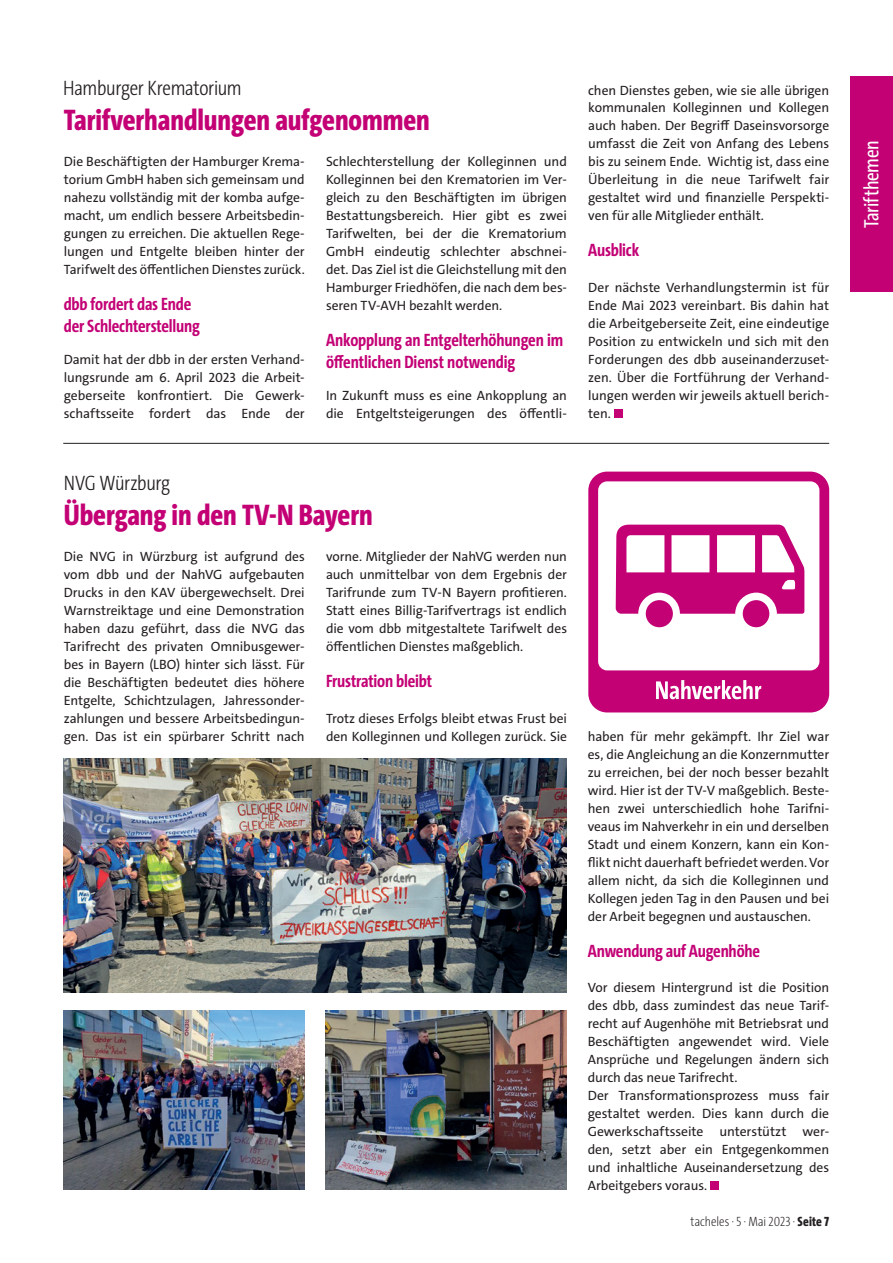
<style>
.page{position:relative;width:893px;height:1263px;background:#fff}
.page>*{position:absolute;margin:0;border:0;box-sizing:border-box;transform-origin:0 0}
._03a_Überschrift_20p{font:800 30px "The Sans Cd LF8";color:#c30175}
._02a_Dachzeile_14pt{font:300 21px "The Sans Cd LF3";letter-spacing:-.015em;color:#231f20}
._05_Fliesstext{font:21px "The Sans Cd LF5 Plain";letter-spacing:-.01em;color:#fff}
._06_Zw-Überschrift_1{font:700 18px/21.6px "The Sans Cd LF7";letter-spacing:-.01em;color:#c30175}
._05_Fliesstext-2{font:13.5px/18px "The Sans C4 s";letter-spacing:-.005em;color:#231f20;text-align:justify}
.t1{font:200 13.5px "The Sans Cd LF2";color:#231f20}
.s1{font-family:"The Sans Cd LF8";font-weight:800}
</style>
<div class="page">
<div style="left:850px;top:77px;width:43px;height:215px;background:#c30175"></div>
<hr style="left:63px;top:443px;width:766px;height:1px;background:#231f20">
<img style="left:64px;top:1010px;width:241px;height:180px">
<div style="left:588px;top:472px;width:241px;height:240px;background:#c30175"></div>
<svg style="left:656px;top:680px;width:105px;height:19px"></svg>
<svg style="left:595px;top:479px;width:227px;height:194px"></svg>
<img style="left:64px;top:759px;width:503px;height:233px">
<img style="left:326px;top:1010px;width:241px;height:180px">
<div style="left:614px;top:409px;width:8px;height:9px;background:#c30175"></div>
<div style="left:710px;top:1181px;width:8px;height:9px;background:#c30175"></div>
<p class="_02a_Dachzeile_14pt" style="left:63px;top:74px;width:180px">Hamburger Krematorium</p>
<p class="_03a_Überschrift_20p" style="left:64px;top:101px;width:368px">Tarifverhandlungen aufgenommen</p>
<p class="_05_Fliesstext-2" style="left:64px;top:153px;width:242px">Die Beschäftigten der Hamburger Krema&shy;torium GmbH haben sich gemeinsam und nahezu vollständig mit der komba aufge&shy;macht, um endlich bessere Arbeitsbedin&shy;gungen zu erreichen. Die aktuellen Rege&shy;lungen und Entgelte bleiben hinter der Tarifwelt des öffentlichen Dienstes zurück.</p>
<p class="_06_Zw-Überschrift_1" style="left:64px;top:293px;width:138px">dbb fordert das Ende der Schlechterstellung</p>
<p class="_05_Fliesstext-2" style="left:64px;top:350px;width:242px">Damit hat der dbb in der ersten Verhand&shy;lungsrunde am 6. April 2023 die Arbeit&shy;geberseite konfrontiert. Die Gewerk&shy;schaftsseite fordert das Ende der</p>
<p class="_05_Fliesstext-2" style="left:326px;top:153px;width:242px">Schlechterstellung der Kolleginnen und Kolleginnen bei den Krematorien im Ver&shy;gleich zu den Beschäftigten im übrigen Bestattungsbereich. Hier gibt es zwei Tarifwelten, bei der die Krematorium GmbH eindeutig schlechter abschnei&shy;det. Das Ziel ist die Gleichstellung mit den Hamburger Friedhöfen, die nach dem bes&shy;seren TV-AVH bezahlt werden.</p>
<p class="_06_Zw-Überschrift_1" style="left:326px;top:328px;width:239px">Ankopplung an Entgelterhöhungen im öffentlichen Dienst notwendig</p>
<p class="_05_Fliesstext-2" style="left:326px;top:386px;width:242px">In Zukunft muss es eine Ankopplung an die Entgeltsteigerungen des öffentli-</p>
<p class="_05_Fliesstext-2" style="left:588px;top:81px;width:242px">chen Dienstes geben, wie sie alle übrigen kommunalen Kolleginnen und Kollegen auch haben. Der Begriff Daseinsvorsorge umfasst die Zeit von Anfang des Lebens bis zu seinem Ende. Wichtig ist, dass eine Überleitung in die neue Tarifwelt fair gestaltet wird und finanzielle Perspekti&shy;ven für alle Mitglieder enthält.</p>
<p class="_06_Zw-Überschrift_1" style="left:588px;top:239px;width:52px">Ausblick</p>
<p class="_05_Fliesstext-2" style="left:588px;top:279px;width:242px">Der nächste Verhandlungstermin ist für Ende Mai 2023 vereinbart. Bis dahin hat die Arbeitgeberseite Zeit, eine eindeutige Position zu entwickeln und sich mit den Forderungen des dbb auseinanderzuset&shy;zen. Über die Fortführung der Verhand&shy;lungen werden wir jeweils aktuell berich&shy;ten.</p>
<p class="_02a_Dachzeile_14pt" style="left:64px;top:469px;width:108px">NVG Würzburg</p>
<p class="_03a_Überschrift_20p" style="left:64px;top:496px;width:310px">Übergang in den TV-N Bayern</p>
<p class="_05_Fliesstext-2" style="left:64px;top:548px;width:242px">Die NVG in Würzburg ist aufgrund des vom dbb und der NahVG aufgebauten Drucks in den KAV übergewechselt. Drei Warnstreiktage und eine Demonstration haben dazu geführt, dass die NVG das Tarifrecht des privaten Omnibusgewer&shy;bes in Bayern (LBO) hinter sich lässt. Für die Beschäftigten bedeutet dies höhere Entgelte, Schichtzulagen, Jahressonder&shy;zahlungen und bessere Arbeitsbedingun&shy;gen. Das ist ein spürbarer Schritt nach</p>
<p class="_05_Fliesstext-2" style="left:326px;top:548px;width:243px">vorne. Mitglieder der NahVG werden nun auch unmittelbar von dem Ergebnis der Tarifrunde zum TV-N Bayern profitieren.<br>Statt eines Billig-Tarifvertrags ist endlich die vom dbb mitgestaltete Tarifwelt des öffentlichen Dienstes maßgeblich.</p>
<p class="_06_Zw-Überschrift_1" style="left:326px;top:670px;width:108px">Frustration bleibt</p>
<p class="_05_Fliesstext-2" style="left:326px;top:709px;width:243px">Trotz dieses Erfolgs bleibt etwas Frust bei den Kolleginnen und Kollegen zurück. Sie</p>
<p class="_05_Fliesstext-2" style="left:588px;top:727px;width:243px">haben für mehr gekämpft. Ihr Ziel war es, die Angleichung an die Konzernmutter zu erreichen, bei der noch besser bezahlt wird. Hier ist der TV-V maßgeblich. Beste&shy;hen zwei unterschiedlich hohe Tarifni&shy;veaus im Nahverkehr in ein und derselben Stadt und einem Konzern, kann ein Kon&shy;flikt nicht dauerhaft befriedet werden. Vor allem nicht, da sich die Kolleginnen und Kollegen jeden Tag in den Pausen und bei der Arbeit begegnen und austauschen.</p>
<p class="_06_Zw-Überschrift_1" style="left:588px;top:939px;width:174px">Anwendung auf Augenhöhe</p>
<p class="_05_Fliesstext-2" style="left:588px;top:979px;width:243px">Vor diesem Hintergrund ist die Position des dbb, dass zumindest das neue Tarif&shy;recht auf Augenhöhe mit Betriebsrat und Beschäftigten angewendet wird. Viele Ansprüche und Regelungen ändern sich durch das neue Tarifrecht.</p>
<p class="_05_Fliesstext-2" style="left:588px;top:1087px;width:243px">Der Transformationsprozess muss fair gestaltet werden. Dies kann durch die Gewerkschaftsseite unterstützt wer&shy;den, setzt aber ein Entgegenkommen und inhaltliche Auseinandersetzung des Arbeitgebers voraus.</p>
<p class="t1" style="left:691px;top:1212px;width:140px">tacheles · 5 · Mai 2023 · <span class="s1">Seite 7</span></p>
<p class="_05_Fliesstext" style="left:858px;top:228px;width:90px;rotate:-90deg">Tarifthemen</p>
</div>
